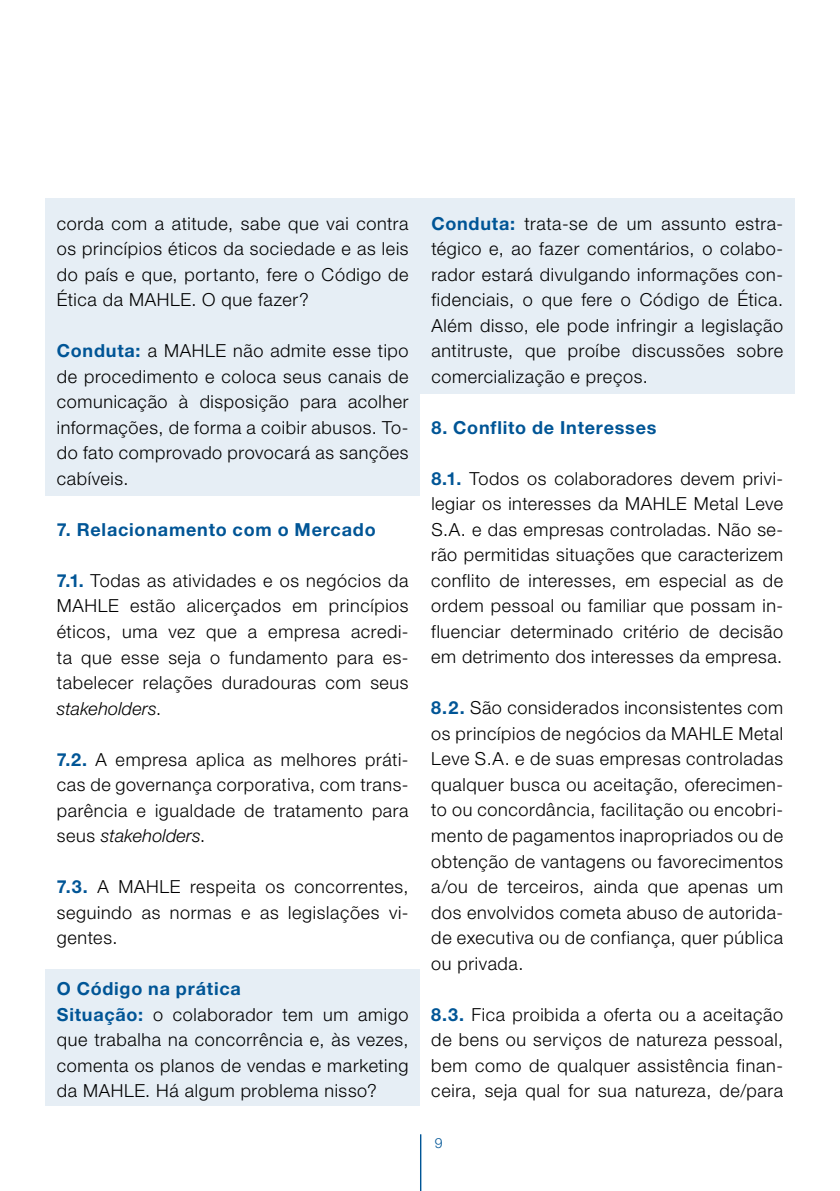
<style>
.page{position:relative;width:840px;height:1191px;background:#fff}
.page>*{position:absolute;margin:0;border:0;box-sizing:border-box;transform-origin:0 0}
.t1{font:300 18px/25.6px "Helvetica Neue LT";letter-spacing:.035em;color:#000;text-align:justify}
.t2{font:700 18px "Helvetica Neue LT";letter-spacing:.045em;color:#005596}
.t3{font:300 14px "Helvetica Neue LT";color:#005596}
.s1{font-weight:700;color:#005596}
.s2{font-style:italic}
</style>
<div class="page">
<hr style="left:420px;top:1134px;width:1px;height:57px;background:#005596">
<div style="left:420px;top:198px;width:374px;height:196px;background:#e6eef5"></div>
<div style="left:45px;top:969px;width:375px;height:137px;background:#e6eef5"></div>
<div style="left:45px;top:198px;width:375px;height:298px;background:#e6eef5"></div>
<p class="t1" style="left:57px;top:210px;width:353px">corda com a atitude, sabe que vai contra os princípios éticos da sociedade e as leis do país e que, portanto, fere o Código de Ética da MAHLE. O que fazer?</p>
<p class="t1" style="left:57px;top:338px;width:353px"><span class="s1">Conduta:</span> a MAHLE não admite esse tipo de procedimento e coloca seus canais de comunicação à disposição para acolher informações, de forma a coibir abusos. To&shy;do fato comprovado provocará as sanções cabíveis.</p>
<p class="t2" style="left:57px;top:518px;width:320px">7. Relacionamento com o Mercado</p>
<p class="t1" style="left:57px;top:567px;width:353px"><span class="s1">7.1.</span> Todas as atividades e os negócios da MAHLE estão alicerçados em princípios éticos, uma vez que a empresa acredi&shy;ta que esse seja o fundamento para es&shy;tabelecer relações duradouras com seus <span class="s2">stakeholders</span>.</p>
<p class="t1" style="left:57px;top:746px;width:353px"><span class="s1">7.2.</span> A empresa aplica as melhores práti&shy;cas de governança corporativa, com trans&shy;parência e igualdade de tratamento para seus <span class="s2">stakeholders</span>.</p>
<p class="t1" style="left:57px;top:873px;width:353px"><span class="s1">7.3.</span> A MAHLE respeita os concorrentes, seguindo as normas e as legislações vi&shy;gentes.</p>
<p class="t1" style="left:57px;top:975px;width:353px;text-align:left"><span class="s1">O Código na prática<br>Situação:</span> o colaborador tem um amigo que trabalha na concorrência e, às vezes, comenta os planos de vendas e marketing da MAHLE. Há algum problema nisso?</p>
<p class="t1" style="left:431px;top:210px;width:353px"><span class="s1">Conduta:</span> trata-se de um assunto estra&shy;tégico e, ao fazer comentários, o colabo&shy;rador estará divulgando informações con&shy;fidenciais, o que fere o Código de Ética.<br>Além disso, ele pode infringir a legislação antitruste, que proíbe discussões sobre comercialização e preços.</p>
<p class="t2" style="left:431px;top:416px;width:226px">8. Conflito de Interesses</p>
<p class="t1" style="left:431px;top:465px;width:353px"><span class="s1">8.1.</span> Todos os colaboradores devem privi&shy;legiar os interesses da MAHLE Metal Leve S.A. e das empresas controladas. Não se&shy;rão permitidas situações que caracterizem conflito de interesses, em especial as de ordem pessoal ou familiar que possam in&shy;fluenciar determinado critério de decisão em detrimento dos interesses da empresa.</p>
<p class="t1" style="left:431px;top:695px;width:353px"><span class="s1">8.2.</span> São considerados inconsistentes com os princípios de negócios da MAHLE Metal Leve S.A. e de suas empresas controladas qualquer busca ou aceitação, oferecimen&shy;to ou concordância, facilitação ou encobri&shy;mento de pagamentos inapropriados ou de obtenção de vantagens ou favorecimentos a/ou de terceiros, ainda que apenas um dos envolvidos cometa abuso de autorida&shy;de executiva ou de confiança, quer pública ou privada.</p>
<p class="t1" style="left:431px;top:1001px;width:353px"><span class="s1">8.3.</span> Fica proibida a oferta ou a aceitação de bens ou serviços de natureza pessoal, bem como de qualquer assistência finan&shy;ceira, seja qual for sua natureza, de/para</p>
<p class="t3" style="left:434px;top:1134px;width:9px">9</p>
</div>
